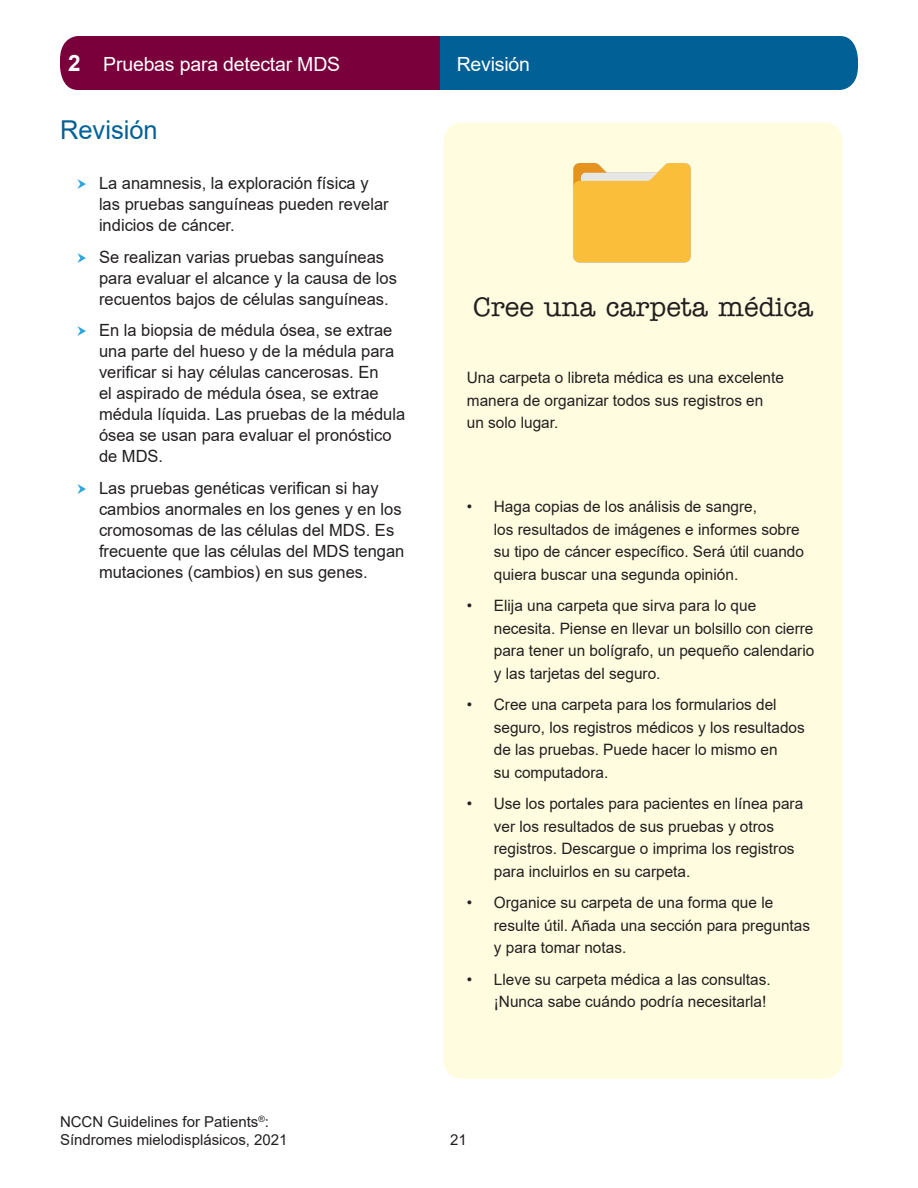
<style>
.page{position:relative;width:918px;height:1188px;background:#fff}
.page>*{position:absolute;margin:0;border:0;box-sizing:border-box;transform-origin:0 0}
.t1{font:500 27px "American Typewriter Std";color:#231f20}
.t2{font:25.95px "Arial";color:#016197}
.t3{font:19.5px "Arial";letter-spacing:-.01em;color:#fff}
.t4{font:16.8px/21px "Arial";color:#231f20}
.t5{font:15.75px/22.5px "Arial";color:#231f20}
.t6{font:15px/18px "Arial";color:#231f20}
.s1{font-weight:700;font-size:22.5px}
</style>
<div class="page">
<svg style="left:60px;top:36px;width:798px;height:54px;background:#3c346c"></svg>
<div style="left:444px;top:122px;width:399px;height:957px;background:#fffce0;border-radius:18px"></div>
<img style="left:573px;top:164px;width:118px;height:99px">
<p class="t3" style="left:68px;top:51px;width:274px"><span class="s1">2</span> Pruebas para detectar MDS</p>
<p class="t3" style="left:457px;top:51px;width:75px">Revisión</p>
<h2 class="t2" style="left:60px;top:112px;width:99px">Revisión</h2>
<p class="t4" style="left:99px;top:172px;width:291px">La anamnesis, la exploración física y las pruebas sanguíneas pueden revelar indicios de cáncer.</p>
<p class="t4" style="left:99px;top:246px;width:300px">Se realizan varias pruebas sanguíneas para evaluar el alcance y la causa de los recuentos bajos de células sanguíneas.</p>
<p class="t4" style="left:99px;top:319px;width:308px">En la biopsia de médula ósea, se extrae una parte del hueso y de la médula para verificar si hay células cancerosas. En<br>el aspirado de médula ósea, se extrae médula líquida. Las pruebas de la médula ósea se usan para evaluar el pronóstico de MDS.</p>
<p class="t4" style="left:99px;top:477px;width:307px">Las pruebas genéticas verifican si hay cambios anormales en los genes y en los cromosomas de las células del MDS. Es frecuente que las células del MDS tengan mutaciones (cambios) en sus genes.</p>
<p class="t6" style="left:60px;top:1112px;width:229px">NCCN Guidelines for Patients<sup>®</sup>:<br>Síndromes mielodisplásicos, 2021</p>
<h1 class="t1" style="left:473px;top:291px;width:342px">Cree una carpeta médica</h1>
<p class="t5" style="left:467px;top:366px;width:319px">Una carpeta o libreta médica es una excelente manera de organizar todos sus registros en un solo lugar.</p>
<p class="t5" style="left:494px;top:495px;width:312px;text-indent:-27px">• Haga copias de los análisis de sangre,<br>los resultados de imágenes e informes sobre su tipo de cáncer específico. Será útil cuando quiera buscar una segunda opinión.</p>
<p class="t5" style="left:494px;top:594px;width:322px;text-indent:-27px">• Elija una carpeta que sirva para lo que necesita. Piense en llevar un bolsillo con cierre para tener un bolígrafo, un pequeño calendario y las tarjetas del seguro.</p>
<p class="t5" style="left:494px;top:693px;width:313px;text-indent:-27px">• Cree una carpeta para los formularios del seguro, los registros médicos y los resultados de las pruebas. Puede hacer lo mismo en<br>su computadora.</p>
<p class="t5" style="left:494px;top:792px;width:311px;text-indent:-27px">• Use los portales para pacientes en línea para ver los resultados de sus pruebas y otros registros. Descargue o imprima los registros para incluirlos en su carpeta.</p>
<p class="t5" style="left:494px;top:891px;width:318px;text-indent:-27px">• Organice su carpeta de una forma que le resulte útil. Añada una sección para preguntas y para tomar notas.</p>
<p class="t5" style="left:467px;top:968px;width:305px;text-align:right">• Lleve su carpeta médica a las consultas. ¡Nunca sabe cuándo podría necesitarla!</p>
<p class="t6" style="left:450px;top:1130px;width:18px">21</p>
</div>
